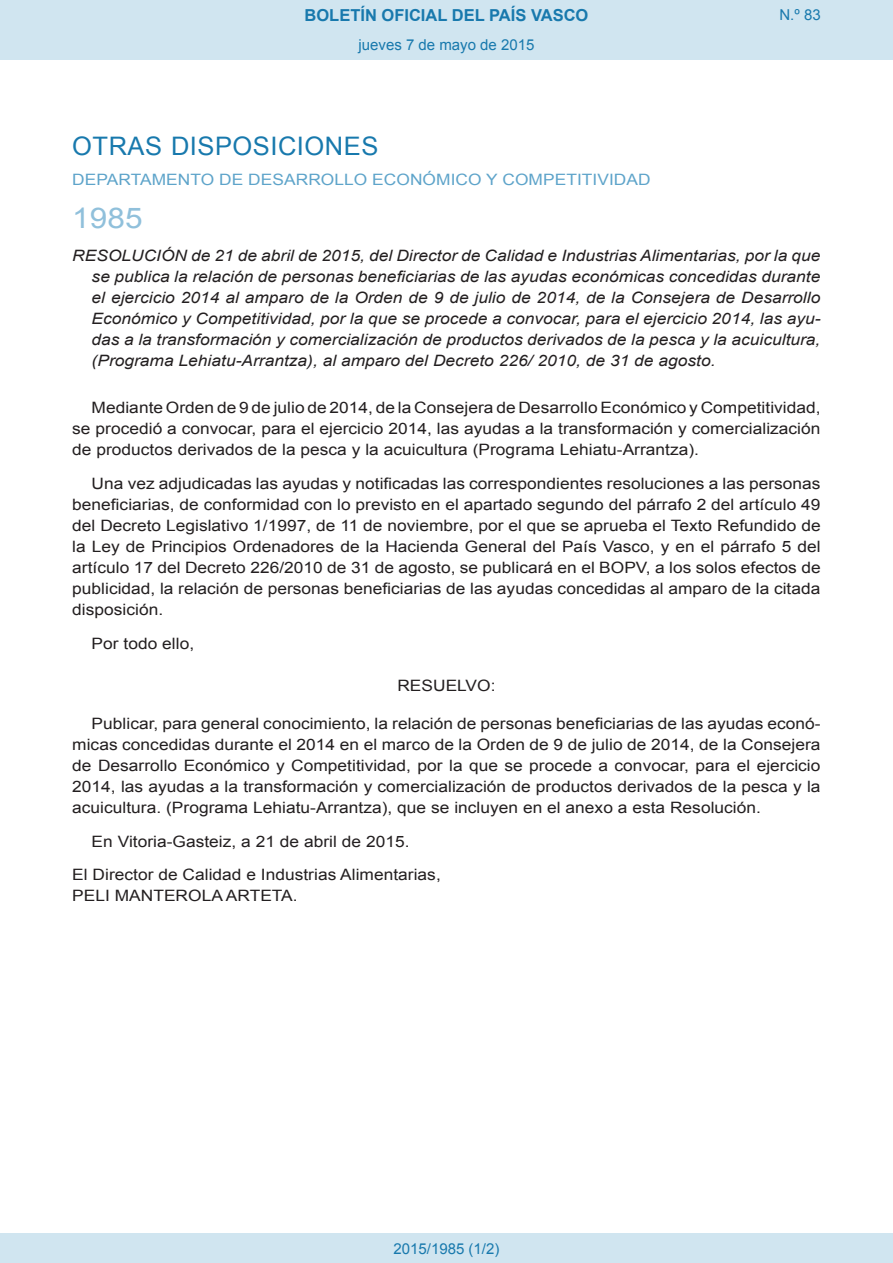
<style>
.page{position:relative;width:893px;height:1263px;background:#fff}
.page>*{position:absolute;margin:0;border:0;box-sizing:border-box;transform-origin:0 0}
.BOPVOrden{font:28.5px "Arial";color:#90c0db;scale:1.11 1}
.BOPVSeccion{font:25.5px "Arial";letter-spacing:.02em;color:#1879ad}
.t1{font:700 16.5px "Arial";color:#1879ad}
.BOPVDetalle{font:15.6px/21px "Arial";color:#231f20;text-align:justify;scale:1.11 1}
.BOPVTitulo{font:italic 15.6px/21px "Arial";color:#231f20;text-align:justify;scale:1.11 1}
.BOPVOrganismo{font:15.6px "Arial";letter-spacing:.005em;color:#5ea4ca;scale:1.11 1}
.BOPVFirmaPuesto{font:15.6px "Arial";color:#231f20;scale:1.11 1}
.BOPVFirmaLugFec{font:15.6px "Arial";color:#231f20;scale:1.11 1}
.BOPVFirmaNombre{font:15.6px "Arial";color:#231f20;scale:1.11 1}
.BOPVClave{font:15.6px "Arial";color:#231f20;scale:1.11 1}
.Paginacion_Centro{font:15px "Arial";color:#1879ad}
</style>
<div class="page">
<div style="left:0;top:0;width:893px;height:60px;background:#d0e5f0"></div>
<div style="left:0;top:1233px;width:893px;height:30px;background:#d0e5f0"></div>
<p class="t1" style="left:305px;top:4px;width:285px">BOLETÍN OFICIAL DEL PAÍS VASCO</p>
<p class="Paginacion_Centro" style="left:358px;top:35px;width:177px">jueves 7 de mayo de 2015</p>
<p class="Paginacion_Centro" style="left:779px;top:5px;width:43px">N.º 83</p>
<p class="BOPVSeccion" style="left:72px;top:129px;width:308px">OTRAS DISPOSICIONES</p>
<p class="BOPVOrganismo" style="left:72px;top:169px;width:523px">DEPARTAMENTO DE DESARROLLO ECONÓMICO Y COMPETITIVIDAD</p>
<p class="BOPVOrden" style="left:72px;top:199px;width:65px">1985</p>
<p class="BOPVTitulo" style="left:92px;top:246px;width:658px;text-indent:-19px">RESOLUCIÓN de 21 de abril de 2015, del Director de Calidad e Industrias Alimentarias, por la que se publica la relación de personas beneficiarias de las ayudas económicas concedidas durante el ejercicio 2014 al amparo de la Orden de 9 de julio de 2014, de la Consejera de Desarrollo Económico y Competitividad, por la que se procede a convocar, para el ejercicio 2014, las ayu&shy;das a la transformación y comercialización de productos derivados de la pesca y la acuicultura, (Programa Lehiatu-Arrantza), al amparo del Decreto 226/ 2010, de 31 de agosto.</p>
<p class="BOPVDetalle" style="left:72px;top:397px;width:676px;text-indent:19px">Mediante Orden de 9 de julio de 2014, de la Consejera de Desarrollo Económico y Competitividad, se procedió a convocar, para el ejercicio 2014, las ayudas a la transformación y comercialización de productos derivados de la pesca y la acuicultura (Programa Lehiatu-Arrantza).</p>
<p class="BOPVDetalle" style="left:72px;top:473px;width:676px;text-indent:19px">Una vez adjudicadas las ayudas y notificadas las correspondientes resoluciones a las personas beneficiarias, de conformidad con lo previsto en el apartado segundo del párrafo 2 del artículo 49 del Decreto Legislativo 1/1997, de 11 de noviembre, por el que se aprueba el Texto Refundido de la Ley de Principios Ordenadores de la Hacienda General del País Vasco, y en el párrafo 5 del artículo 17 del Decreto 226/2010 de 31 de agosto, se publicará en el BOPV, a los solos efectos de publicidad, la relación de personas beneficiarias de las ayudas concedidas al amparo de la citada disposición.</p>
<p class="BOPVDetalle" style="left:92px;top:633px;width:94px">Por todo ello,</p>
<p class="BOPVClave" style="left:397px;top:675px;width:90px">RESUELVO:</p>
<p class="BOPVDetalle" style="left:72px;top:713px;width:676px;text-indent:19px">Publicar, para general conocimiento, la relación de personas beneficiarias de las ayudas econó&shy;micas concedidas durante el 2014 en el marco de la Orden de 9 de julio de 2014, de la Consejera de Desarrollo Económico y Competitividad, por la que se procede a convocar, para el ejercicio 2014, las ayudas a la transformación y comercialización de productos derivados de la pesca y la acuicultura. (Programa Lehiatu-Arrantza), que se incluyen en el anexo a esta Resolución.</p>
<p class="BOPVFirmaLugFec" style="left:92px;top:831px;width:288px">En Vitoria-Gasteiz, a 21 de abril de 2015.</p>
<p class="BOPVFirmaPuesto" style="left:72px;top:865px;width:333px">El Director de Calidad e Industrias Alimentarias,</p>
<p class="BOPVFirmaNombre" style="left:72px;top:886px;width:205px">PELI MANTEROLA ARTETA.</p>
<p class="Paginacion_Centro" style="left:393px;top:1238px;width:107px">2015/1985 (1/2)</p>
</div>
